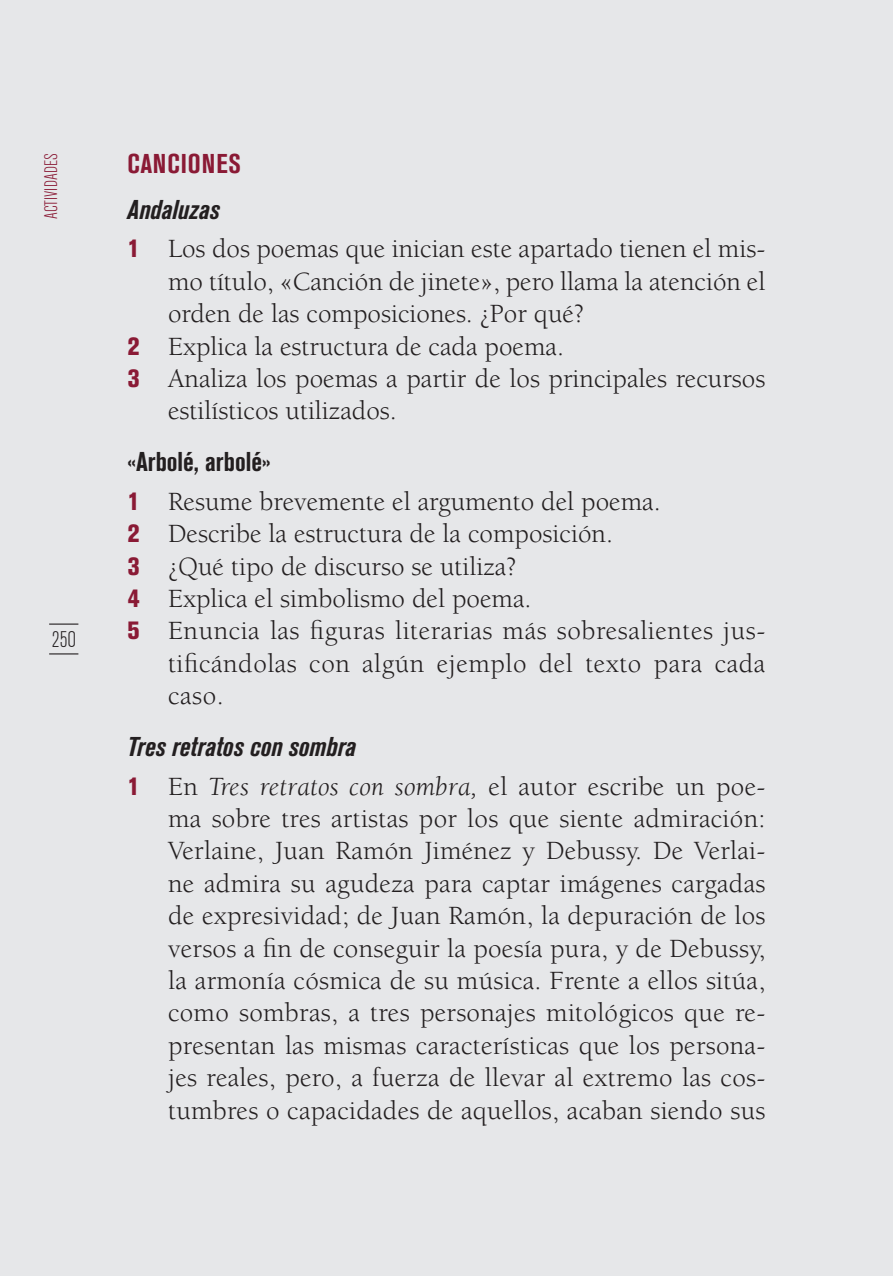
<style>
.page{position:relative;width:893px;height:1276px;background:#e6e7e9}
.page>*{position:absolute;margin:0;border:0;box-sizing:border-box;transform-origin:0 0}
.t1{font:27px/32.4px "Berkeley Std";color:#231f20;text-align:justify}
.t2{font:27px "Berkeley Std";letter-spacing:.02em;color:#231f20}
.t3{font:italic 700 condensed 27px "Akzidenz Grotesk BE";color:#231f20}
.t4{font:700 condensed 27px "Akzidenz Grotesk BE";color:#231f20}
.t5{font:700 condensed 27px "Akzidenz Grotesk BE";letter-spacing:.035em;color:#8a1a35}
.t6{font:300 condensed 22.5px "Akzidenz Grotesk BE";color:#231f20}
.t7{font:300 condensed 18px "Akzidenz Grotesk BE";color:#8a1a35}
.s1{font-family:"Akzidenz Grotesk BE";font-weight:800;font-stretch:condensed;font-size:24.75px;color:#8a1a35}
.s2{font-style:italic}
</style>
<div class="page">
<svg style="left:49px;top:623px;width:29px;height:1px"></svg>
<svg style="left:49px;top:653px;width:29px;height:1px"></svg>
<p class="t7" style="left:41px;top:219px;width:67px;rotate:-90deg">ACTIVIDADES</p>
<p class="t5" style="left:128px;top:149px;width:115px">CANCIONES</p>
<p class="t3" style="left:128px;top:194px;width:94px">Andaluzas</p>
<p class="t1" style="left:128px;top:233px;width:639px"><span class="s1">1</span> Los dos poemas que inician este apartado tienen el mis-</p>
<p class="t1" style="left:168px;top:265px;width:599px">mo título, «Canción de jinete», pero llama la atención el</p>
<p class="t1" style="left:168px;top:298px;width:417px">orden de las composiciones. ¿Por qué?</p>
<p class="t1" style="left:128px;top:330px;width:438px"><span class="s1">2</span> Explica la estructura de cada poema.</p>
<p class="t1" style="left:128px;top:363px;width:639px"><span class="s1">3</span> Analiza los poemas a partir de los principales recursos</p>
<p class="t1" style="left:168px;top:395px;width:230px">estilísticos utilizados.</p>
<p class="t4" style="left:128px;top:446px;width:144px">«Arbolé, arbolé»</p>
<p class="t1" style="left:128px;top:485px;width:535px"><span class="s1">1</span> Resume brevemente el argumento del poema.</p>
<p class="t1" style="left:128px;top:518px;width:487px"><span class="s1">2</span> Describe la estructura de la composición.</p>
<p class="t1" style="left:128px;top:550px;width:390px"><span class="s1">3</span> ¿Qué tipo de discurso se utiliza?</p>
<p class="t1" style="left:128px;top:583px;width:405px"><span class="s1">4</span> Explica el simbolismo del poema.</p>
<p class="t2" style="left:128px;top:616px;width:639px"><span class="s1">5</span> Enuncia las figuras literarias más sobresalientes jus-</p>
<p class="t2" style="left:168px;top:649px;width:599px">tificándolas con algún ejemplo del texto para cada</p>
<p class="t1" style="left:168px;top:680px;width:57px">caso.</p>
<p class="t3" style="left:128px;top:731px;width:230px">Tres retratos con sombra</p>
<p class="t1" style="left:168px;top:770px;width:599px;text-indent:-40px"><span class="s1">1</span> En <span class="s2">Tres retratos con sombra,</span> el autor escribe un poe&shy;ma sobre tres artistas por los que siente admiración:<br>Verlaine, Juan Ramón Jiménez y Debussy. De Verlai&shy;ne admira su agudeza para captar imágenes cargadas de expresividad; de Juan Ramón, la depuración de los versos a fin de conseguir la poesía pura, y de Debussy, la armonía cósmica de su música. Frente a ellos sitúa, como sombras, a tres personajes mitológicos que re&shy;presentan las mismas características que los persona&shy;jes reales, pero, a fuerza de llevar al extremo las cos&shy;tumbres o capacidades de aquellos, acaban siendo sus</p>
<p class="t6" style="left:52px;top:627px;width:25px">250</p>
</div>
